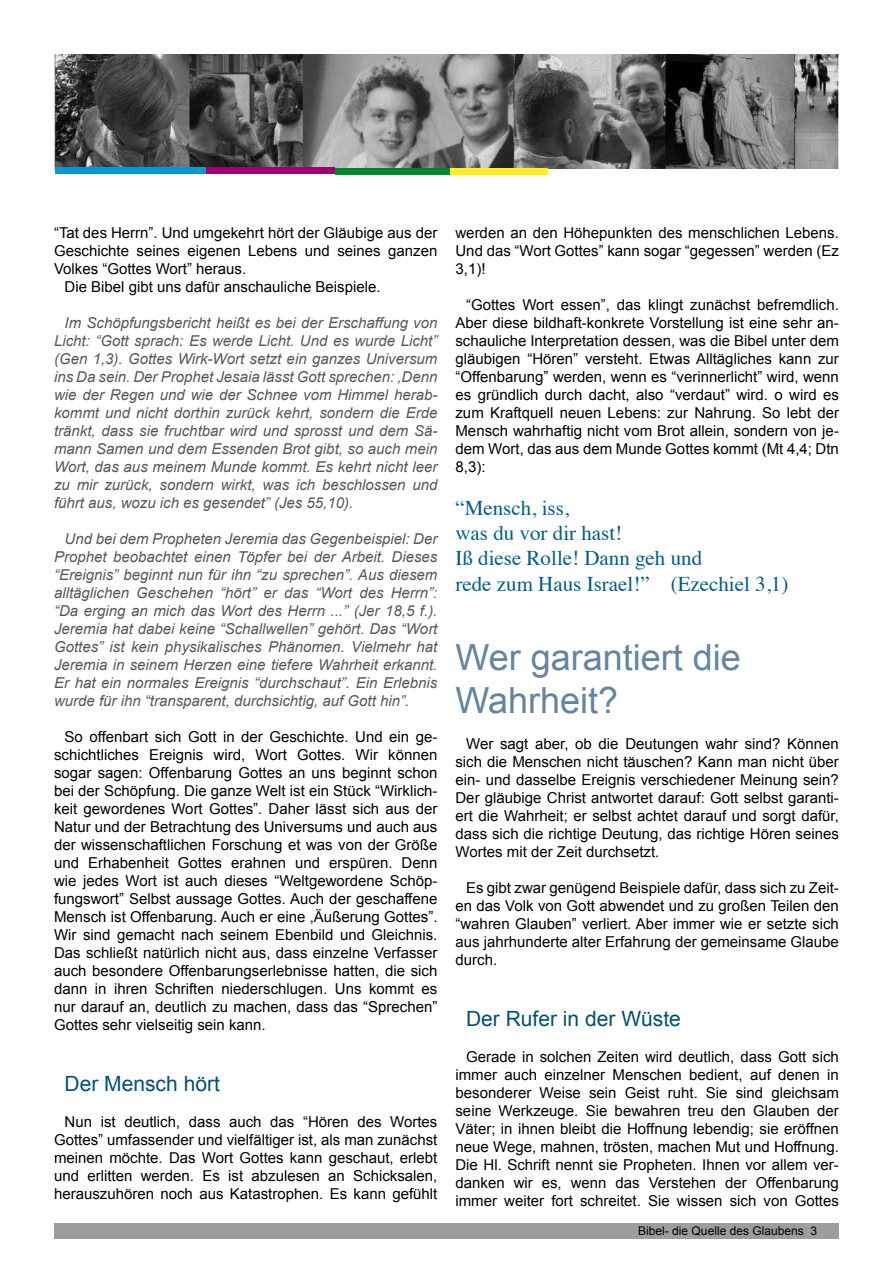
<style>
.page{position:relative;width:893px;height:1263px;background:#fff}
.page>*{position:absolute;margin:0;border:0;box-sizing:border-box;transform-origin:0 0}
.t1{font:36px/43.2px "Arial";color:#6384a2}
.t2{font:21px/25.2px "Times";color:#005d85}
.t3{font:21px "Arial";color:#005171}
.t4{font:15px/18px "Arial";color:#000;text-align:justify}
.t5{font:italic 15px/18px "Arial";color:#58585a;text-align:justify}
.t6{font:12px "Arial";color:#000}
</style>
<div class="page">
<div style="left:54px;top:1222px;width:784px;height:16px;background:#9c9d9f"></div>
<img style="left:54px;top:54px;width:785px;height:114px">
<div style="left:55px;top:168px;width:151px;height:6px;background:#009ccf"></div>
<div style="left:206px;top:168px;width:129px;height:6px;background:#9f0072"></div>
<div style="left:335px;top:168px;width:116px;height:6px;background:#008a30"></div>
<div style="left:451px;top:168px;width:97px;height:6px;background:#ffee1d"></div>
<p class="t4" style="left:54px;top:224px;width:385px">“Tat des Herrn”. Und umgekehrt hört der Gläubige aus der</p>
<p class="t4" style="left:54px;top:242px;width:385px">Geschichte seines eigenen Lebens und seines ganzen</p>
<p class="t4" style="left:54px;top:260px;width:194px">Volkes “Gottes Wort” heraus.</p>
<p class="t4" style="left:65px;top:278px;width:317px">Die Bibel gibt uns dafür anschauliche Beispiele.</p>
<p class="t5" style="left:54px;top:314px;width:385px;text-indent:11px">Im Schöpfungsbericht heißt es bei der Erschaffung von Licht: “Gott sprach: Es werde Licht. Und es wurde Licht” (Gen 1,3). Gottes Wirk-Wort setzt ein ganzes Universum ins Da sein. Der Prophet Jesaia lässt Gott sprechen: ,Denn wie der Regen und wie der Schnee vom Himmel herab&shy;kommt und nicht dorthin zurück kehrt, sondern die Erde tränkt, dass sie fruchtbar wird und sprosst und dem Sä&shy;mann Samen und dem Essenden Brot gibt, so auch mein Wort, das aus meinem Munde kommt. Es kehrt nicht leer zu mir zurück, sondern wirkt, was ich beschlossen und führt aus, wozu ich es gesendet” (Jes 55,10).</p>
<p class="t5" style="left:54px;top:530px;width:385px;text-indent:11px">Und bei dem Propheten Jeremia das Gegenbeispiel: Der Prophet beobachtet einen Töpfer bei der Arbeit. Dieses “Ereignis” beginnt nun für ihn “zu sprechen”. Aus diesem alltäglichen Geschehen “hört” er das “Wort des Herrn”: “Da erging an mich das Wort des Herrn ...” (Jer 18,5 f.).<br>Jeremia hat dabei keine “Schallwellen” gehört. Das “Wort Gottes” ist kein physikalisches Phänomen. Vielmehr hat Jeremia in seinem Herzen eine tiefere Wahrheit erkannt.<br>Er hat ein normales Ereignis “durchschaut”. Ein Erlebnis wurde für ihn “transparent, durchsichtig, auf Gott hin”.</p>
<p class="t4" style="left:54px;top:728px;width:385px;text-indent:11px">So offenbart sich Gott in der Geschichte. Und ein ge&shy;schichtliches Ereignis wird, Wort Gottes. Wir können sogar sagen: Offenbarung Gottes an uns beginnt schon bei der Schöpfung. Die ganze Welt ist ein Stück “Wirklich&shy;keit gewordenes Wort Gottes”. Daher lässt sich aus der Natur und der Betrachtung des Universums und auch aus der wissenschaftlichen Forschung et was von der Größe und Erhabenheit Gottes erahnen und erspüren. Denn wie jedes Wort ist auch dieses “Weltgewordene Schöp&shy;fungswort” Selbst aussage Gottes. Auch der geschaffene Mensch ist Offenbarung. Auch er eine ,Äußerung Gottes”.<br>Wir sind gemacht nach seinem Ebenbild und Gleichnis.<br>Das schließt natürlich nicht aus, dass einzelne Verfasser auch besondere Offenbarungserlebnisse hatten, die sich dann in ihren Schriften niederschlugen. Uns kommt es nur darauf an, deutlich zu machen, dass das “Sprechen” Gottes sehr vielseitig sein kann.</p>
<h2 class="t3" style="left:65px;top:1070px;width:157px">Der Mensch hört</h2>
<p class="t4" style="left:54px;top:1113px;width:385px;text-indent:11px">Nun ist deutlich, dass auch das “Hören des Wortes Gottes” umfassender und vielfältiger ist, als man zunächst meinen möchte. Das Wort Gottes kann geschaut, erlebt und erlitten werden. Es ist abzulesen an Schicksalen, herauszuhören noch aus Katastrophen. Es kann gefühlt</p>
<p class="t4" style="left:455px;top:224px;width:385px">werden an den Höhepunkten des menschlichen Lebens.<br>Und das “Wort Gottes” kann sogar “gegessen” werden (Ez 3,1)!</p>
<p class="t4" style="left:455px;top:296px;width:385px;text-indent:11px">“Gottes Wort essen”, das klingt zunächst befremdlich.<br>Aber diese bildhaft-konkrete Vorstellung ist eine sehr an&shy;schauliche Interpretation dessen, was die Bibel unter dem gläubigen “Hören” versteht. Etwas Alltägliches kann zur “Offenbarung” werden, wenn es “verinnerlicht” wird, wenn es gründlich durch dacht, also “verdaut” wird. o wird es zum Kraftquell neuen Lebens: zur Nahrung. So lebt der Mensch wahrhaftig nicht vom Brot allein, sondern von je&shy;dem Wort, das aus dem Munde Gottes kommt (Mt 4,4; Dtn 8,3):</p>
<h2 class="t2" style="left:455px;top:493px;width:334px">“Mensch, iss,<br>was du vor dir hast!<br>Iß diese Rolle! Dann geh und<br>rede zum Haus Israel!” (Ezechiel 3,1)</h2>
<h1 class="t1" style="left:455px;top:636px;width:287px">Wer garantiert die<br>Wahrheit?</h1>
<p class="t4" style="left:455px;top:735px;width:385px;text-indent:11px">Wer sagt aber, ob die Deutungen wahr sind? Können sich die Menschen nicht täuschen? Kann man nicht über ein- und dasselbe Ereignis verschiedener Meinung sein?<br>Der gläubige Christ antwortet darauf: Gott selbst garanti&shy;ert die Wahrheit; er selbst achtet darauf und sorgt dafür, dass sich die richtige Deutung, das richtige Hören seines Wortes mit der Zeit durchsetzt.</p>
<p class="t4" style="left:455px;top:879px;width:385px;text-indent:11px">Es gibt zwar genügend Beispiele dafür, dass sich zu Zeit&shy;en das Volk von Gott abwendet und zu großen Teilen den “wahren Glauben” verliert. Aber immer wie er setzte sich aus jahrhunderte alter Erfahrung der gemeinsame Glaube durch.</p>
<h2 class="t3" style="left:466px;top:1005px;width:216px">Der Rufer in der Wüste</h2>
<p class="t4" style="left:455px;top:1048px;width:385px;text-indent:11px">Gerade in solchen Zeiten wird deutlich, dass Gott sich immer auch einzelner Menschen bedient, auf denen in besonderer Weise sein Geist ruht. Sie sind gleichsam seine Werkzeuge. Sie bewahren treu den Glauben der Väter; in ihnen bleibt die Hoffnung lebendig; sie eröffnen neue Wege, mahnen, trösten, machen Mut und Hoffnung.<br>Die Hl. Schrift nennt sie Propheten. Ihnen vor allem ver&shy;danken wir es, wenn das Verstehen der Offenbarung immer weiter fort schreitet. Sie wissen sich von Gottes</p>
<p class="t6" style="left:638px;top:1223px;width:180px">Bibel- die Quelle des Glaubens 3</p>
</div>
